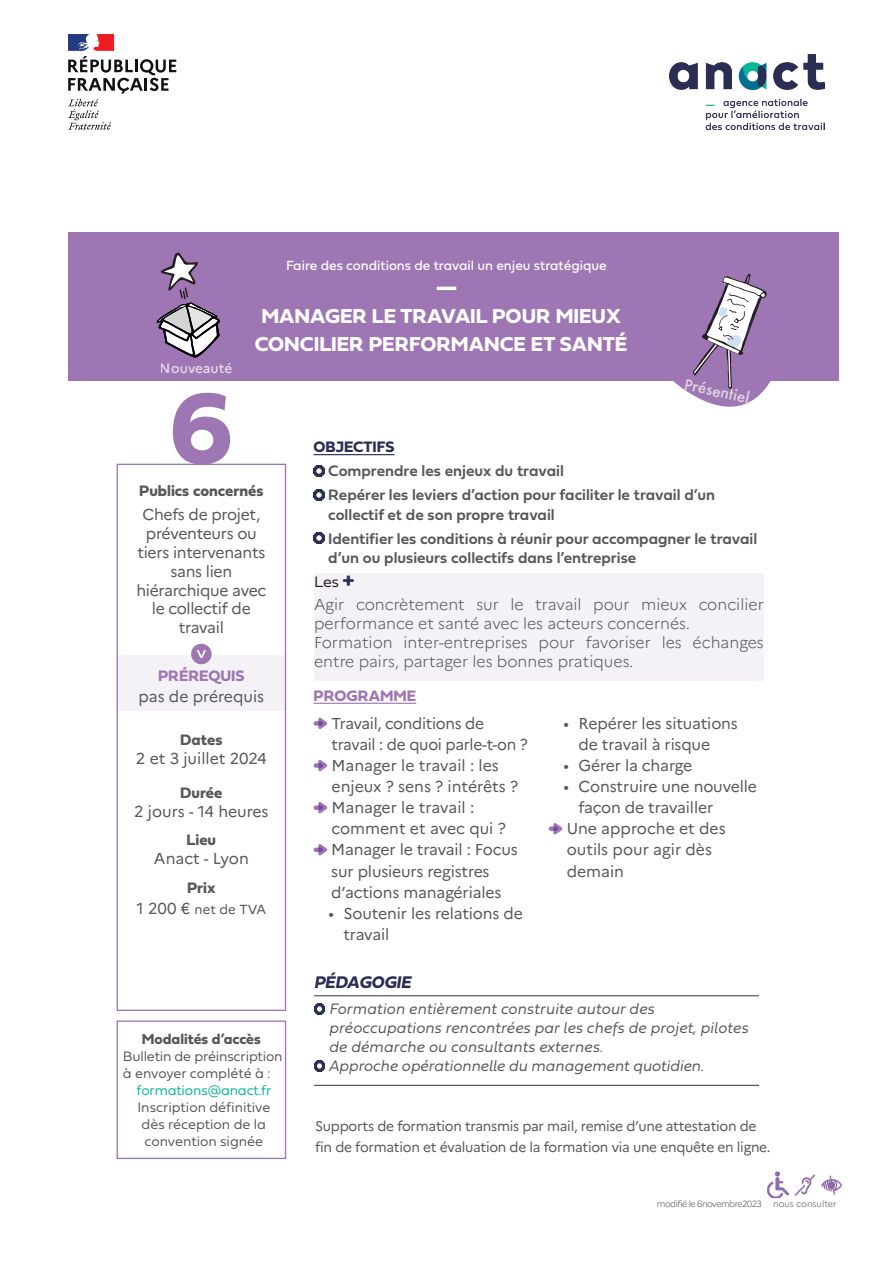
<style>
.page{position:relative;width:893px;height:1263px;background:#fff}
.page>*{position:absolute;margin:0;border:0;box-sizing:border-box;transform-origin:0 0}
.t1{font:105.3px "Fieldwork Geo Bold";color:#9e76b3}
.t2{font:21px/28.5px "Fieldwork Geo Bold";color:#fff;text-align:center}
.t3{font:italic 700 17.55px "Fieldwork";color:#2b2e54}
.t4{font:15.75px/21px "Marianne";letter-spacing:-.01em;color:#57585a}
.t5{font:15.75px/24.3px "Fieldwork Geo Demibold";color:#57585a}
.t6{font:300 15.75px/18.9px "Marianne";color:#57585a}
.t7{font:italic 300 15.75px/18.9px "Fieldwork";color:#57585a}
.t8{font:15.75px "Fieldwork Geo Bold";color:#57585a}
.t9{font:15.75px "Fieldwork Geo Bold";color:#9e76b3}
.t10{font:15.75px "Fieldwork Geo Bold";color:#2b2e54}
.t11{font:15.75px "Fieldwork Geo Light";color:#231f20}
.t12{font:500 15.45px "Futura";color:rgb(241 243 242/.75)}
.t13{font:15px "Fieldwork Geo Bold";color:#57585a}
.t14{font:14.25px/17.1px "Fieldwork Geo Light";color:#57585a}
.t15{font:14.25px "Fieldwork Geo Light";letter-spacing:-.01em;color:#09b695}
.t16{font:14.1px/21px "Marianne";letter-spacing:-.02em;color:#57585a}
.t17{font:13.8px "Fieldwork Geo Regular";color:#fff}
.t18{font:500 13.5px "Marianne";letter-spacing:-.005em;color:#fff}
.t19{font:13.2px "Marianne";color:#57585a}
.t20{font:300 9px "Marianne";letter-spacing:-.06em;color:#57585a}
.t21{font:300 9px "Marianne";color:#57585a}
.s1{font-size:15.75px}
.s2{font-family:"Fieldwork Geo Bold";font-size:19.35px;color:#2b2e54}
</style>
<div class="page">
<div style="left:68px;top:232px;width:771px;height:149px;background:#9e76b3"></div>
<hr style="left:437px;top:287px;width:19px;height:3px;background:#fff">
<img style="left:767px;top:1171px;width:75px;height:27px">
<img style="left:670px;top:54px;width:155px;height:76px">
<svg style="left:68px;top:34px;width:108px;height:96px"></svg>
<svg style="left:157px;top:252px;width:63px;height:106px"></svg>
<svg style="left:673px;top:273px;width:98px;height:134px"></svg>
<div style="left:117px;top:1020px;width:169px;height:139px;border:1px solid #9e76b3"></div>
<div style="left:117px;top:655px;width:169px;height:56px;background:#f4f1f7"></div>
<div style="left:117px;top:464px;width:169px;height:547px;border:1px solid #9e76b3"></div>
<div style="left:191px;top:644px;width:21px;height:20px;background:#9e76b3;border-radius:50%"></div>
<svg style="left:197px;top:650px;width:9px;height:8px"></svg>
<hr style="left:314px;top:703px;width:102px;height:1px;background:#9e76b3">
<hr style="left:314px;top:454px;width:81px;height:1px;background:#2b2e54">
<svg style="left:314px;top:717px;width:14px;height:12px"></svg>
<svg style="left:314px;top:759px;width:14px;height:13px"></svg>
<svg style="left:314px;top:802px;width:14px;height:12px"></svg>
<svg style="left:314px;top:844px;width:14px;height:12px"></svg>
<svg style="left:549px;top:823px;width:14px;height:12px"></svg>
<svg style="left:314px;top:465px;width:10px;height:11px"></svg>
<svg style="left:314px;top:489px;width:10px;height:11px"></svg>
<svg style="left:314px;top:533px;width:10px;height:11px"></svg>
<div style="left:314px;top:573px;width:450px;height:107px;background:#f4f1f7"></div>
<hr style="left:314px;top:995px;width:445px;height:1px;background:#2b2e54">
<hr style="left:314px;top:1085px;width:445px;height:1px;background:#2b2e54">
<svg style="left:314px;top:1003px;width:11px;height:11px"></svg>
<svg style="left:314px;top:1060px;width:11px;height:11px"></svg>
<p class="t17" style="left:286px;top:255px;width:322px">Faire des conditions de travail un enjeu stratégique</p>
<p class="t18" style="left:160px;top:360px;width:74px">Nouveauté</p>
<h2 class="t2" style="left:255px;top:301px;width:374px">MANAGER LE TRAVAIL POUR MIEUX<br>CONCILIER PERFORMANCE ET SANTÉ</h2>
<h1 class="t1" style="left:169px;top:346px;width:65px">6</h1>
<p class="t8" style="left:139px;top:478px;width:126px">Publics concernés</p>
<p class="t4" style="left:136px;top:505px;width:132px;line-height:18.9px;text-align:center">Chefs de projet, préventeurs ou tiers intervenants sans lien hiérarchique avec le collectif de travail</p>
<p class="t9" style="left:158px;top:664px;width:88px">PRÉREQUIS</p>
<p class="t4" style="left:138px;top:686px;width:127px">pas de prérequis</p>
<p class="t8" style="left:180px;top:727px;width:44px">Dates</p>
<p class="t4" style="left:136px;top:747px;width:132px">2 et 3 juillet 2024</p>
<p class="t8" style="left:180px;top:780px;width:44px">Durée</p>
<p class="t4" style="left:134px;top:800px;width:136px">2 jours - 14 heures</p>
<p class="t8" style="left:187px;top:828px;width:31px">Lieu</p>
<p class="t4" style="left:154px;top:848px;width:96px">Anact - Lyon</p>
<p class="t8" style="left:187px;top:876px;width:30px">Prix</p>
<p class="t19" style="left:137px;top:901px;width:131px"><span class="s1">1 200 €</span> net de TVA</p>
<p class="t13" style="left:142px;top:1027px;width:120px">Modalités d’accès</p>
<p class="t14" style="left:123px;top:1047px;width:161px">Bulletin de préinscription à envoyer complété à :</p>
<p class="t15" style="left:137px;top:1079px;width:136px">formations@anact.fr</p>
<p class="t14" style="left:137px;top:1098px;width:134px">Inscription définitive dès réception de la convention signée</p>
<p class="t10" style="left:314px;top:434px;width:82px">OBJECTIFS</p>
<p class="t12" style="left:687px;top:373px;width:68px;rotate:12deg">Présentiel</p>
<p class="t5" style="left:328px;top:458px;width:388px">Comprendre les enjeux du travail<br>Repérer les leviers d’action pour faciliter le travail d’un</p>
<p class="t5" style="left:328px;top:502px;width:430px">collectif et de son propre travail<br>Identifier les conditions à réunir pour accompagner le travail</p>
<p class="t5" style="left:328px;top:545px;width:309px">d’un ou plusieurs collectifs dans l’entreprise</p>
<p class="t11" style="left:314px;top:569px;width:42px">Les <span class="s2">+</span></p>
<p class="t6" style="left:314px;top:595px;width:451px">Agir concrètement sur le travail pour mieux concilier performance et santé avec les acteurs concernés.<br>Formation inter-entreprises pour favoriser les échanges entre pairs, partager les bonnes pratiques.</p>
<p class="t9" style="left:314px;top:683px;width:104px">PROGRAMME</p>
<p class="t4" style="left:331px;top:713px;width:198px">Travail, conditions de travail : de quoi parle-t-on ?<br>Manager le travail : les enjeux ? sens ? intérêts ?<br>Manager le travail : comment et avec qui ?<br>Manager le travail : Focus sur plusieurs registres d’actions managériales</p>
<p class="t4" style="left:343px;top:902px;width:181px;text-indent:-15px">• Soutenir les relations de travail</p>
<p class="t4" style="left:578px;top:713px;width:161px;text-indent:-15px">• Repérer les situations de travail à risque</p>
<p class="t4" style="left:564px;top:755px;width:130px">• Gérer la charge</p>
<p class="t4" style="left:564px;top:776px;width:195px">• Construire une nouvelle</p>
<p class="t4" style="left:578px;top:797px;width:136px">façon de travailler</p>
<p class="t4" style="left:567px;top:818px;width:160px">Une approche et des</p>
<p class="t4" style="left:567px;top:839px;width:147px">outils pour agir dès</p>
<p class="t4" style="left:567px;top:860px;width:59px">demain</p>
<p class="t3" style="left:314px;top:969px;width:98px">PÉDAGOGIE</p>
<p class="t7" style="left:329px;top:999px;width:421px">Formation entièrement construite autour des préoccupations rencontrées par les chefs de projet, pilotes de démarche ou consultants externes.<br>Approche opérationnelle du management quotidien.</p>
<p class="t16" style="left:315px;top:1115px;width:457px">Supports de formation transmis par mail, remise d’une attestation de fin de formation et évaluation de la formation via une enquête en ligne.</p>
<p class="t20" style="left:657px;top:1198px;width:106px">modifié le 6 novembre 2023</p>
<p class="t21" style="left:773px;top:1198px;width:65px">nous consulter</p>
</div>
